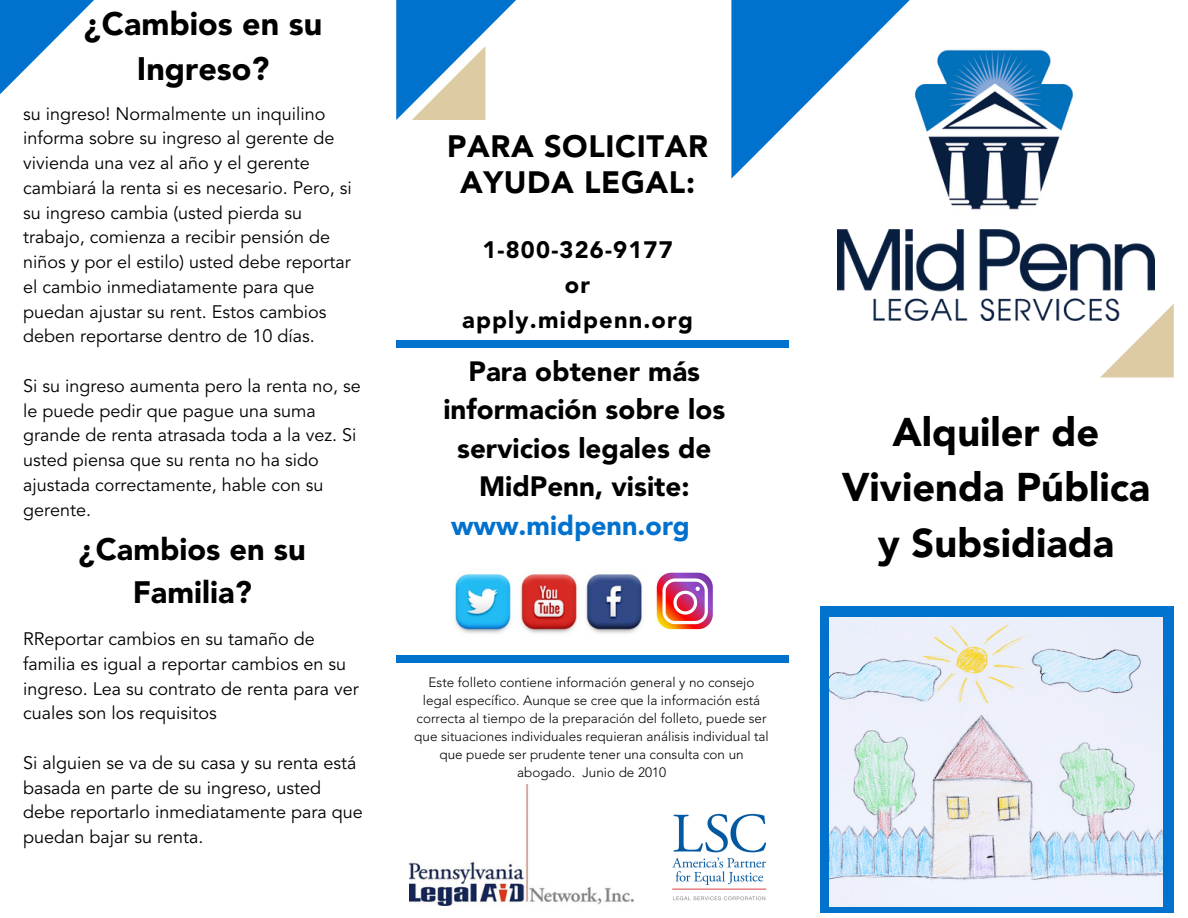
<style>
.page{position:relative;width:1188px;height:918px;background:#fff}
.page>*{position:absolute;margin:0;border:0;box-sizing:border-box;transform-origin:0 0}
.t1{font:900 39.75px/55.2px "Avenir LT Std";color:#000;text-align:center}
.t2{font:900 32.25px/45px "Avenir LT Std";color:#000;text-align:center}
.t3{font:900 30.75px/42.8px "Avenir LT Std";color:#000;text-align:center}
.t4{font:900 30.6px/36px "Avenir LT Std";letter-spacing:.02em;color:#000;text-align:center}
.t5{font:900 27.75px/38.2px "Avenir LT Std";color:#000;text-align:center}
.t6{font:900 27px "Avenir LT Std";color:#0072ce}
.t7{font:900 23.7px "Avenir LT Std";letter-spacing:.05em;color:#000}
.t8{font:18px/24.8px "Avenir LT Std";color:#000}
.t9{font:300 13.5px/18px "Avenir LT Std";color:#000;text-align:center}
</style>
<div class="page">
<svg style="left:396px;top:0;width:120px;height:120px"></svg>
<svg style="left:0;top:0;width:94px;height:94px"></svg>
<svg style="left:1100px;top:304px;width:74px;height:73px"></svg>
<svg style="left:731px;top:0;width:179px;height:179px;fill:#0072ce"></svg>
<img style="left:837px;top:46px;width:318px;height:275px">
<div style="left:396px;top:341px;width:393px;height:7px;background:#0072ce"></div>
<div style="left:396px;top:655px;width:393px;height:8px;background:#0072ce"></div>
<img style="left:409px;top:784px;width:224px;height:122px">
<img style="left:672px;top:813px;width:95px;height:88px">
<img style="left:454px;top:574px;width:188px;height:60px">
<img style="left:656px;top:572px;width:57px;height:58px">
<div style="left:821px;top:606px;width:353px;height:307px;background:#0072ce"></div>
<img style="left:829px;top:618px;width:334px;height:288px">
<p class="t2" style="left:84px;top:5px;width:240px">¿Cambios en su<br>Ingreso?</p>
<p class="t8" style="left:23px;top:103px;width:330px">su ingreso! Normalmente un inquilino informa sobre su ingreso al gerente de vivienda una vez al año y el gerente cambiará la renta si es necesario. Pero, si su ingreso cambia (usted pierda su trabajo, comienza a recibir pensión de niños y por el estilo) usted debe reportar el cambio inmediatamente para que puedan ajustar su rent. Estos cambios deben reportarse dentro de 10 días.</p>
<p class="t8" style="left:23px;top:375px;width:339px">Si su ingreso aumenta pero la renta no, se le puede pedir que pague una suma grande de renta atrasada toda a la vez. Si usted piensa que su renta no ha sido ajustada correctamente, hable con su gerente.</p>
<p class="t3" style="left:79px;top:531px;width:229px">¿Cambios en su<br>Familia?</p>
<p class="t8" style="left:23px;top:628px;width:337px">RReportar cambios en su tamaño de familia es igual a reportar cambios en su ingreso. Lea su contrato de renta para ver cuales son los requisitos</p>
<p class="t8" style="left:23px;top:752px;width:335px">Si alguien se va de su casa y su renta está basada en parte de su ingreso, usted</p>
<p class="t8" style="left:23px;top:801px;width:341px">debe reportarlo inmediatamente para que puedan bajar su renta.</p>
<p class="t4" style="left:447px;top:131px;width:262px">PARA SOLICITAR<br>AYUDA LEGAL:</p>
<p class="t7" style="left:482px;top:240px;width:192px">1-800-326-9177</p>
<p class="t7" style="left:565px;top:275px;width:27px">or</p>
<p class="t7" style="left:462px;top:310px;width:232px">apply.midpenn.org</p>
<p class="t5" style="left:443px;top:355px;width:283px">Para obtener más información sobre los servicios legales de<br>MidPenn, visite:</p>
<p class="t6" style="left:451px;top:514px;width:240px">www.midpenn.org</p>
<p class="t9" style="left:414px;top:675px;width:356px">Este folleto contiene información general y no consejo legal específico. Aunque se cree que la información está correcta al tiempo de la preparación del folleto, puede ser que situaciones individuales requieran análisis individual tal que puede ser prudente tener una consulta con un abogado. Junio de 2010</p>
<p class="t1" style="left:842px;top:409px;width:310px">Alquiler de<br>Vivienda Pública y Subsidiada</p>
</div>
